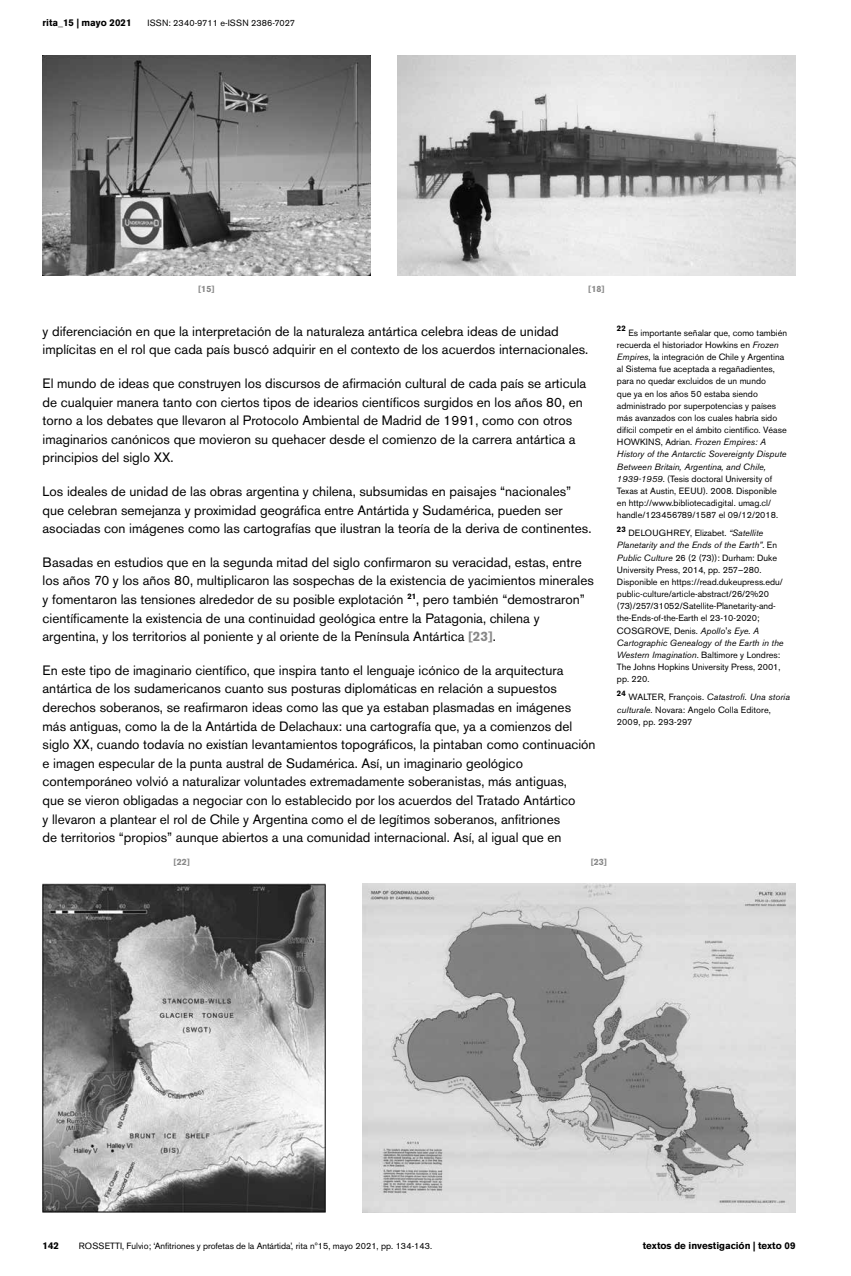
<style>
.page{position:relative;width:851px;height:1276px;background:#fff}
.page>*{position:absolute;margin:0;border:0;box-sizing:border-box;transform-origin:0 0}
.t1{font:13.5px/18.6px "Akzidenz Grotesk BE";color:#000}
.t2{font:700 9.75px "Akzidenz Grotesk BE";color:#000}
.t3{font:9px/12.1px "Akzidenz Grotesk BE";color:#000}
.t4{font:9px "Akzidenz Grotesk BE";letter-spacing:.02em;color:#000}
.t5{font:700 9px "Akzidenz Grotesk BE";color:#878787}
.t6{font:700 7.8px "Akzidenz Grotesk BE";color:#000}
.s1{font-weight:700;color:#878787}
.s2{font-style:italic}
</style>
<div class="page">
<img style="left:43px;top:883px;width:282px;height:329px">
<img style="left:362px;top:883px;width:433px;height:329px">
<img style="left:43px;top:55px;width:327px;height:221px">
<img style="left:397px;top:55px;width:398px;height:220px">
<p class="t2" style="left:43px;top:17px;width:90px">rita_15 | mayo 2021</p>
<p class="t4" style="left:147px;top:17px;width:149px">ISSN: 2340-9711 e-ISSN 2386-7027</p>
<p class="t5" style="left:198px;top:284px;width:18px">[15]</p>
<p class="t5" style="left:588px;top:284px;width:18px">[18]</p>
<p class="t1" style="left:43px;top:322px;width:547px">y diferenciación en que la interpretación de la naturaleza antártica celebra ideas de unidad implícitas en el rol que cada país buscó adquirir en el contexto de los acuerdos internacionales.</p>
<p class="t1" style="left:43px;top:374px;width:545px">El mundo de ideas que construyen los discursos de afirmación cultural de cada país se articula de cualquier manera tanto con ciertos tipos de idearios científicos surgidos en los años 80, en torno a los debates que llevaron al Protocolo Ambiental de Madrid de 1991, como con otros imaginarios canónicos que movieron su quehacer desde el comienzo de la carrera antártica a principios del siglo XX.</p>
<p class="t1" style="left:43px;top:482px;width:550px">Los ideales de unidad de las obras argentina y chilena, subsumidas en paisajes “nacionales” que celebran semejanza y proximidad geográfica entre Antártida y Sudamérica, pueden ser asociadas con imágenes como las cartografías que ilustran la teoría de la deriva de continentes.</p>
<p class="t1" style="left:43px;top:553px;width:552px">Basadas en estudios que en la segunda mitad del siglo confirmaron su veracidad, estas, entre los años 70 y los años 80, multiplicaron las sospechas de la existencia de yacimientos minerales y fomentaron las tensiones alrededor de su posible explotación <sup>21</sup>, pero también “demostraron” científicamente la existencia de una continuidad geológica entre la Patagonia, chilena y argentina, y los territorios al poniente y al oriente de la Península Antártica <span class="s1">[23]</span>.</p>
<p class="t1" style="left:43px;top:661px;width:554px">En este tipo de imaginario científico, que inspira tanto el lenguaje icónico de la arquitectura antártica de los sudamericanos cuanto sus posturas diplomáticas en relación a supuestos derechos soberanos, se reafirmaron ideas como las que ya estaban plasmadas en imágenes más antiguas, como la de la Antártida de Delachaux: una cartografía que, ya a comienzos del siglo XX, cuando todavía no existían levantamientos topográficos, la pintaban como continuación e imagen especular de la punta austral de Sudamérica. Así, un imaginario geológico contemporáneo volvió a naturalizar voluntades extremadamente soberanistas, más antiguas,<br>que se vieron obligadas a negociar con lo establecido por los acuerdos del Tratado Antártico<br>y llevaron a plantear el rol de Chile y Argentina como el de legítimos soberanos, anfitriones<br>de territorios “propios” aunque abiertos a una comunidad internacional. Así, al igual que en</p>
<p class="t5" style="left:173px;top:856px;width:18px">[22]</p>
<p class="t5" style="left:590px;top:856px;width:18px">[23]</p>
<p class="t6" style="left:617px;top:324px;width:10px">22</p>
<p class="t3" style="left:617px;top:327px;width:172px;text-indent:11px">Es importante señalar que, como también recuerda el historiador Howkins en <span class="s2">Frozen Empires</span>, la integración de Chile y Argentina al Sistema fue aceptada a regañadientes, para no quedar excluidos de un mundo<br>que ya en los años 50 estaba siendo administrado por superpotencias y países más avanzados con los cuales habría sido difícil competir en el ámbito científico. Véase HOWKINS, Adrian. <span class="s2">Frozen Empires: A History of the Antarctic Sovereignty Dispute Between Britain, Argentina, and Chile, 1939-1959</span>. (Tesis doctoral University of Texas at Austin, EEUU). 2008. Disponible en http://www.bibliotecadigital. umag.cl/ handle/123456789/1587 el 09/12/2018.</p>
<p class="t6" style="left:617px;top:524px;width:10px">23</p>
<p class="t3" style="left:617px;top:527px;width:168px;text-indent:11px">DELOUGHREY, Elizabet. <span class="s2">“Satellite Planetarity and the Ends of the Earth”</span>. En <span class="s2">Public Culture</span> 26 (2 (73)): Durham: Duke University Press, 2014, pp. 257–280.<br>Disponible en https://read.dukeupress.edu/ public-culture/article-abstract/26/2%20 (73)/257/31052/Satellite-Planetarity-and&shy;the-Ends-of-the-Earth el 23-10-2020; COSGROVE, Denis. <span class="s2">Apollo's Eye. A Cartographic Genealogy of the Earth in the Western Imagination</span>. Baltimore y Londres:<br>The Johns Hopkins University Press, 2001, pp. 220.</p>
<p class="t6" style="left:617px;top:688px;width:10px">24</p>
<p class="t3" style="left:617px;top:691px;width:174px;text-indent:12px">WALTER, François. <span class="s2">Catastrofi. Una storia culturale</span>. Novara: Angelo Colla Editore,<br>2009, pp. 293-297</p>
<p class="t2" style="left:43px;top:1240px;width:18px">142</p>
<p class="t3" style="left:79px;top:1239px;width:355px">ROSSETTI, Fulvio; ‘Anfitriones y profetas de la Antártida’, rita nº15, mayo 2021, pp. 134-143.</p>
<p class="t2" style="left:642px;top:1240px;width:154px">textos de investigación | texto 09</p>
</div>
